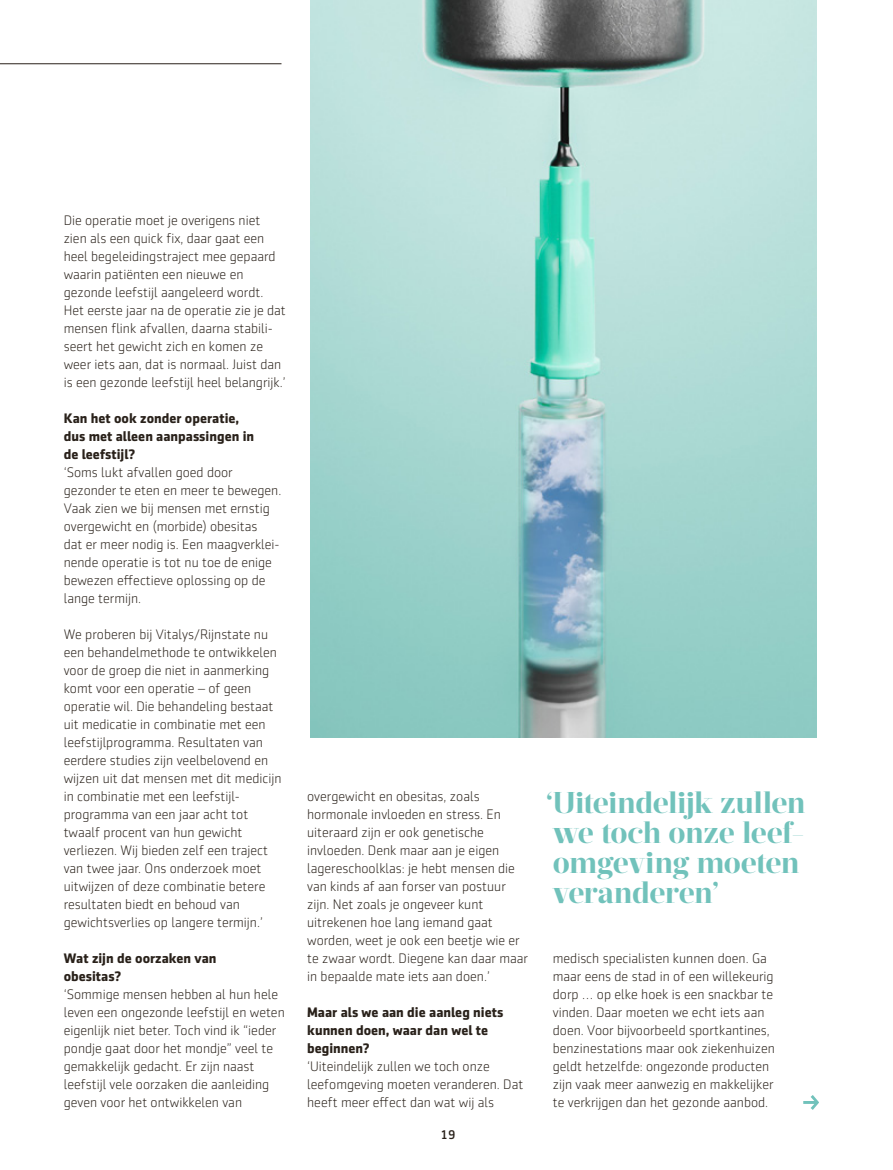
<style>
.page{position:relative;width:893px;height:1170px;background:#fff}
.page>*{position:absolute;margin:0;border:0;box-sizing:border-box;transform-origin:0 0}
.t1{font:700 30px/30px "Prumo Display";letter-spacing:-.015em;color:#71c2bb}
.t2{font:300 13.95px/18px "Sentico Sans DT";color:#29211a}
.t3{font:700 13.95px/18px "Sentico Sans DT";color:#29211a}
.t4{font:500 12.75px "Sentico Sans DT";color:#29211a}
</style>
<div class="page">
<hr style="left:0;top:63px;width:281px;height:1px;background:#29211a">
<svg style="left:803px;top:1095px;width:16px;height:14px"></svg>
<img style="left:310px;top:0;width:506px;height:737px">
<p class="t2" style="left:64px;top:211px;width:224px">Die operatie moet je overigens niet zien als een quick fix, daar gaat een heel begeleidingstraject mee gepaard waarin patiënten een nieuwe en gezonde leefstijl aangeleerd wordt.<br>Het eerste jaar na de operatie zie je dat mensen flink afvallen, daarna stabili&shy;seert het gewicht zich en komen ze weer iets aan, dat is normaal. Juist dan is een gezonde leefstijl heel belangrijk.’</p>
<p class="t3" style="left:64px;top:409px;width:192px">Kan het ook zonder operatie, dus met alleen aanpassingen in de leefstijl?</p>
<p class="t2" style="left:64px;top:463px;width:219px">‘Soms lukt afvallen goed door gezonder te eten en meer te bewegen.<br>Vaak zien we bij mensen met ernstig overgewicht en (morbide) obesitas<br>dat er meer nodig is. Een maagverklei&shy;nende operatie is tot nu toe de enige bewezen effectieve oplossing op de lange termijn.</p>
<p class="t2" style="left:64px;top:625px;width:219px">We proberen bij Vitalys/Rijnstate nu een behandelmethode te ontwikkelen voor de groep die niet in aanmerking komt voor een operatie – of geen operatie wil. Die behandeling bestaat uit medicatie in combinatie met een leefstijlprogramma. Resultaten van eerdere studies zijn veelbelovend en wijzen uit dat mensen met dit medicijn in combinatie met een leefstijl&shy;programma van een jaar acht tot twaalf procent van hun gewicht verliezen. Wij bieden zelf een traject van twee jaar. Ons onderzoek moet uitwijzen of deze combinatie betere resultaten biedt en behoud van gewichtsverlies op langere termijn.’</p>
<p class="t3" style="left:64px;top:949px;width:154px">Wat zijn de oorzaken van obesitas?</p>
<p class="t2" style="left:64px;top:985px;width:223px">‘Sommige mensen hebben al hun hele leven een ongezonde leefstijl en weten eigenlijk niet beter. Toch vind ik “ieder pondje gaat door het mondje” veel te gemakkelijk gedacht. Er zijn naast leefstijl vele oorzaken die aanleiding geven voor het ontwikkelen van</p>
<p class="t2" style="left:307px;top:787px;width:222px">overgewicht en obesitas, zoals hormonale invloeden en stress. En uiteraard zijn er ook genetische invloeden. Denk maar aan je eigen lagereschoolklas: je hebt mensen die van kinds af aan forser van postuur zijn. Net zoals je ongeveer kunt uitrekenen hoe lang iemand gaat worden, weet je ook een beetje wie er te zwaar wordt. Diegene kan daar maar in bepaalde mate iets aan doen.’</p>
<p class="t3" style="left:307px;top:1003px;width:198px">Maar als we aan die aanleg niets kunnen doen, waar dan wel te beginnen?</p>
<p class="t2" style="left:307px;top:1057px;width:218px">‘Uiteindelijk zullen we toch onze leefomgeving moeten veranderen. Dat heeft meer effect dan wat wij als</p>
<p class="t4" style="left:441px;top:1127px;width:16px">19</p>
<h1 class="t1" style="left:546px;top:788px;width:261px">‘Uiteindelijk zullen we toch onze leef&shy;omgeving moeten veranderen’</h1>
<p class="t2" style="left:553px;top:949px;width:224px">medisch specialisten kunnen doen. Ga maar eens de stad in of een willekeurig dorp … op elke hoek is een snackbar te vinden. Daar moeten we echt iets aan doen. Voor bijvoorbeeld sportkantines, benzinestations maar ook ziekenhuizen geldt hetzelfde: ongezonde producten zijn vaak meer aanwezig en makkelijker te verkrijgen dan het gezonde aanbod.</p>
</div>
